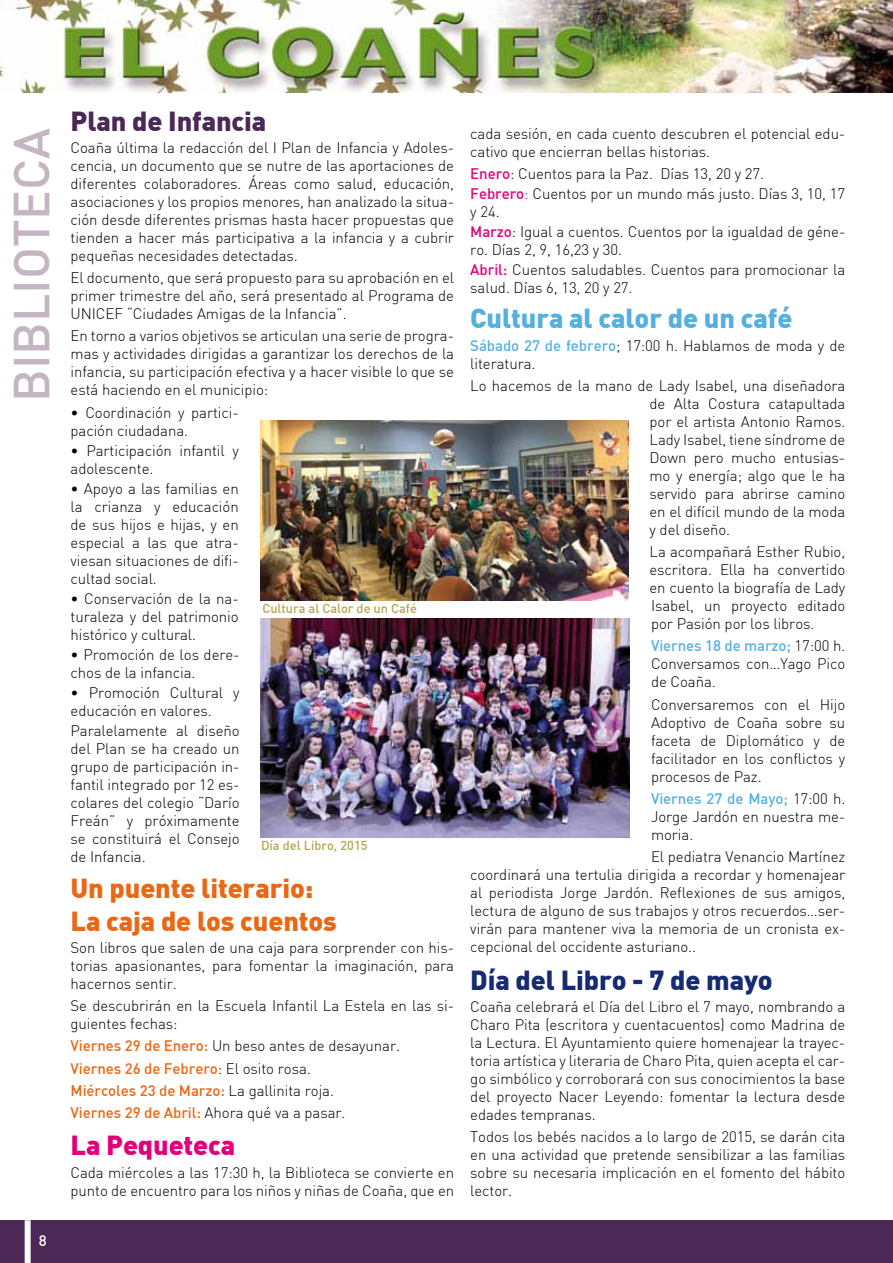
<style>
.page{position:relative;width:893px;height:1263px;background:#fff}
.page>*{position:absolute;margin:0;border:0;box-sizing:border-box;transform-origin:0 0}
.t1{font:500 49.5px "DIN";color:#c5b5c2}
.t2{font:900 27px/33px "DIN";letter-spacing:-.005em;color:#ea6714}
.t3{font:900 27px "DIN";letter-spacing:-.005em;color:#56b0df}
.t4{font:900 27px "DIN";letter-spacing:-.005em;color:#152b73}
.t5{font:900 27px "DIN";letter-spacing:-.005em;color:#4b2856}
.t6{font:900 27px "DIN";letter-spacing:-.005em;color:#e2007a}
.t7{font:300 15px/18px "DIN";letter-spacing:-.005em;color:#000;text-align:justify}
.t8{font:500 15px/22.2px "DIN";letter-spacing:-.005em;color:#ea6714}
.t9{font:500 15px "DIN";color:#fff}
.t10{font:500 12.75px "DIN";color:#b3a650}
.s1{font-weight:300;color:#000}
.s2{font-weight:500;color:#e2007a}
.s3{color:#e2007a}
.s4{font-weight:500;color:#56b0df}
</style>
<div class="page">
<img style="left:0;top:0;width:893px;height:92px">
<div style="left:0;top:1220px;width:893px;height:43px;background:#4b2856"></div>
<div style="left:25px;top:1220px;width:6px;height:43px;background:#fff"></div>
<img style="left:260px;top:420px;width:368px;height:181px">
<img style="left:261px;top:618px;width:369px;height:219px">
<h1 class="t1" style="left:0;top:402px;width:276px;rotate:-90deg">BIBLIOTECA</h1>
<p class="t9" style="left:39px;top:1231px;width:9px">8</p>
<h2 class="t5" style="left:71px;top:103px;width:197px">Plan de Infancia</h2>
<p class="t7" style="left:71px;top:138px;width:385px">Coaña última la redacción del I Plan de Infancia y Adoles&shy;cencia, un documento que se nutre de las aportaciones de diferentes colaboradores. Áreas como salud, educación, asociaciones y los propios menores, han analizado la situa&shy;ción desde diferentes prismas hasta hacer propuestas que tienden a hacer más participativa a la infancia y a cubrir pequeñas necesidades detectadas.</p>
<p class="t7" style="left:71px;top:268px;width:385px">El documento, que será propuesto para su aprobación en el primer trimestre del año, será presentado al Programa de UNICEF “Ciudades Amigas de la Infancia”.</p>
<p class="t7" style="left:71px;top:327px;width:385px">En torno a varios objetivos se articulan una serie de progra&shy;mas y actividades dirigidas a garantizar los derechos de la infancia, su participación efectiva y a hacer visible lo que se está haciendo en el municipio:</p>
<p class="t7" style="left:71px;top:403px;width:170px">• Coordinación y partici&shy;pación ciudadana.</p>
<p class="t7" style="left:71px;top:441px;width:170px">• Participación infantil y adolescente.</p>
<p class="t7" style="left:71px;top:479px;width:170px">• Apoyo a las familias en la crianza y educación de sus hijos e hijas, y en especial a las que atra&shy;viesan situaciones de difi&shy;cultad social.</p>
<p class="t7" style="left:71px;top:589px;width:170px">• Conservación de la na&shy;turaleza y del patrimonio histórico y cultural.</p>
<p class="t7" style="left:71px;top:645px;width:171px">• Promoción de los dere&shy;chos de la infancia.</p>
<p class="t7" style="left:71px;top:684px;width:171px">• Promoción Cultural y educación en valores.</p>
<p class="t7" style="left:71px;top:722px;width:171px">Paralelamente al diseño del Plan se ha creado un grupo de participación in&shy;fantil integrado por 12 es&shy;colares del colegio “Darío Freán” y próximamente se constituirá el Consejo de Infancia.</p>
<h2 class="t2" style="left:71px;top:870px;width:268px">Un puente literario:<br>La caja de los cuentos</h2>
<p class="t7" style="left:71px;top:938px;width:385px">Son libros que salen de una caja para sorprender con his&shy;torias apasionantes, para fomentar la imaginación, para hacernos sentir.</p>
<p class="t7" style="left:71px;top:996px;width:385px">Se descubrirán en la Escuela Infantil La Estela en las si&shy;guientes fechas:</p>
<p class="t8" style="left:71px;top:1034px;width:331px">Viernes 29 de Enero: <span class="s1">Un beso antes de desayunar.<br></span>Viernes 26 de Febrero<span class="s1">: El osito rosa.<br></span>Miércoles 23 de Marzo: <span class="s1">La gallinita roja.<br></span>Viernes 29 de Abril: <span class="s1">Ahora qué va a pasar.</span></p>
<h2 class="t6" style="left:71px;top:1127px;width:166px">La Pequeteca</h2>
<p class="t7" style="left:71px;top:1163px;width:385px">Cada miércoles a las 17:30 h, la Biblioteca se convierte en punto de encuentro para los niños y niñas de Coaña, que en</p>
<p class="t10" style="left:262px;top:600px;width:156px">Cultura al Calor de un Café</p>
<p class="t10" style="left:261px;top:838px;width:108px">Día del Libro, 2015</p>
<p class="t7" style="left:470px;top:124px;width:377px">cada sesión, en cada cuento descubren el potencial edu&shy;cativo que encierran bellas historias.</p>
<p class="t7" style="left:470px;top:163px;width:376px;line-height:20.1px"><span class="s2">Enero</span>: Cuentos para la Paz. Días 13, 20 y 27.<br><span class="s2">Febrero</span><span class="s3">:</span> Cuentos por un mundo más justo. Días 3, 10, 17</p>
<p class="t7" style="left:470px;top:201px;width:377px;line-height:20.1px">y 24.<br><span class="s2">Marzo</span>: Igual a cuentos. Cuentos por la igualdad de géne-</p>
<p class="t7" style="left:470px;top:240px;width:376px;line-height:20.1px">ro. Días 2, 9, 16,23 y 30.<br><span class="s2">Abril:</span> Cuentos saludables. Cuentos para promocionar la</p>
<p class="t7" style="left:470px;top:279px;width:164px">salud. Días 6, 13, 20 y 27.</p>
<h2 class="t3" style="left:470px;top:301px;width:324px">Cultura al calor de un café</h2>
<p class="t7" style="left:470px;top:336px;width:376px"><span class="s4">Sábado 27 de febrero</span>; 17:00 h. Hablamos de moda y de literatura.</p>
<p class="t7" style="left:649px;top:376px;width:197px;text-indent:-179px">Lo hacemos de la mano de Lady Isabel, una diseñadora de Alta Costura catapultada por el artista Antonio Ramos.<br>Lady Isabel, tiene síndrome de Down pero mucho entusias&shy;mo y energía; algo que le ha servido para abrirse camino en el difícil mundo de la moda y del diseño.</p>
<p class="t7" style="left:649px;top:543px;width:197px">La acompañará Esther Rubio, escritora. Ella ha convertido en cuento la biografía de Lady Isabel, un proyecto editado por Pasión por los libros.</p>
<p class="t7" style="left:651px;top:637px;width:196px"><span class="s4">Viernes 18 de marzo;</span> 17:00 h.<br>Conversamos con…Yago Pico de Coaña.</p>
<p class="t7" style="left:651px;top:695px;width:196px">Conversaremos con el Hijo Adoptivo de Coaña sobre su faceta de Diplomático y de facilitador en los conflictos y procesos de Paz.</p>
<p class="t7" style="left:651px;top:789px;width:196px"><span class="s4">Viernes 27 de Mayo;</span> 17:00 h.<br>Jorge Jardón en nuestra me&shy;moria.</p>
<p class="t7" style="left:470px;top:848px;width:377px;text-indent:181px">El pediatra Venancio Martínez coordinará una tertulia dirigida a recordar y homenajear al periodista Jorge Jardón. Reflexiones de sus amigos, lectura de alguno de sus trabajos y otros recuerdos…ser&shy;virán para mantener viva la memoria de un cronista ex&shy;cepcional del occidente asturiano..</p>
<h2 class="t4" style="left:470px;top:962px;width:304px">Día del Libro - 7 de mayo</h2>
<p class="t7" style="left:470px;top:997px;width:377px">Coaña celebrará el Día del Libro el 7 mayo, nombrando a Charo Pita (escritora y cuentacuentos) como Madrina de la Lectura. El Ayuntamiento quiere homenajear la trayec&shy;toria artística y literaria de Charo Pita, quien acepta el car&shy;go simbólico y corroborará con sus conocimientos la base del proyecto Nacer Leyendo: fomentar la lectura desde edades tempranas.</p>
<p class="t7" style="left:470px;top:1127px;width:377px">Todos los bebés nacidos a lo largo de 2015, se darán cita en una actividad que pretende sensibilizar a las familias sobre su necesaria implicación en el fomento del hábito lector.</p>
</div>
